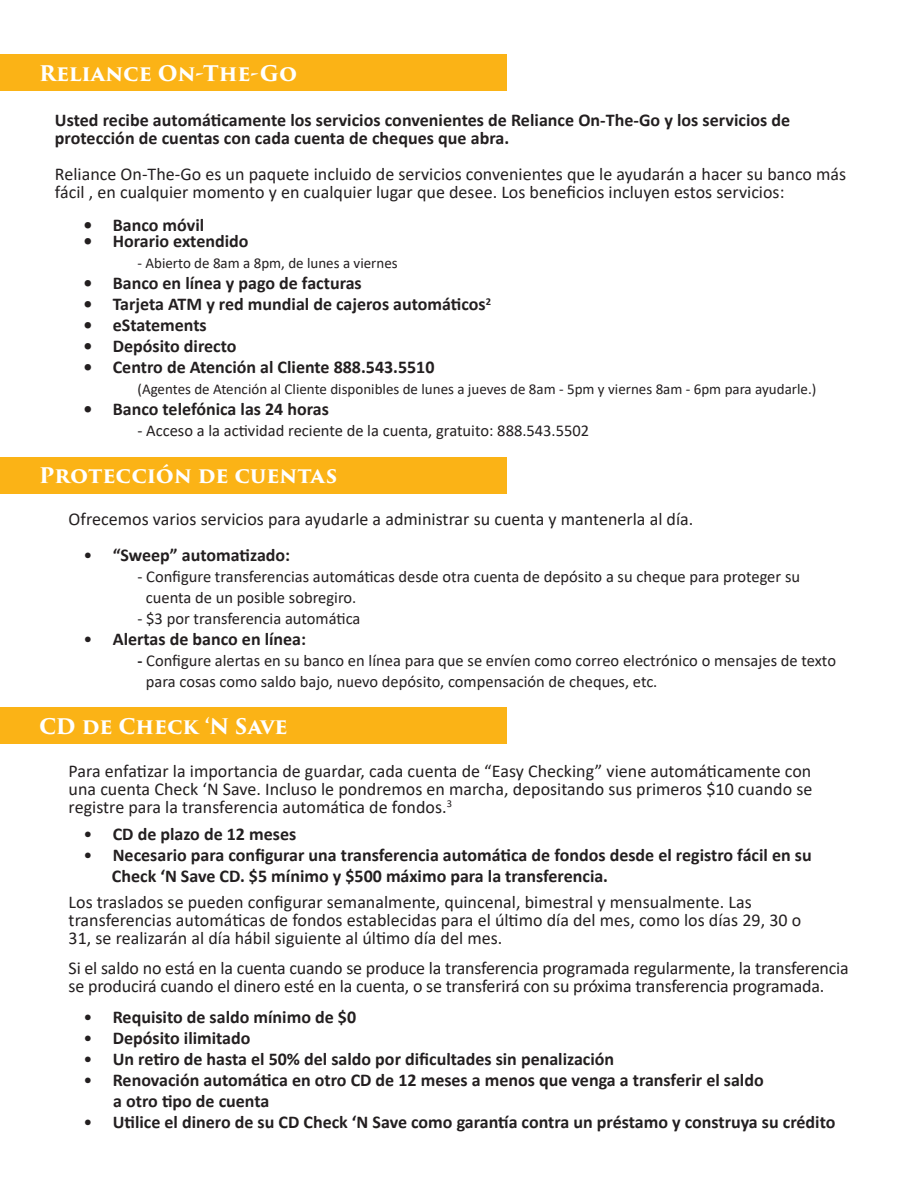
<style>
.page{position:relative;width:918px;height:1188px;background:#fff}
.page>*{position:absolute;margin:0;border:0;box-sizing:border-box;transform-origin:0 0}
.t1{font:700 21px "Trajan Pro 3";letter-spacing:-.005em;color:#fff}
.t2{font:18px/18px "Calibri";color:#231f20}
.t3{font:700 18px/21px "Calibri";color:#231f20}
.t4{font:16.5px/21px "Calibri";color:#231f20}
.t5{font:15px "Calibri";color:#231f20}
.s1{font-weight:400}
.s2{font-weight:700}
</style>
<div class="page">
<div style="left:0;top:457px;width:506px;height:36px;background:#fbb316"></div>
<div style="left:0;top:707px;width:506px;height:37px;background:#fbb316"></div>
<div style="left:0;top:54px;width:506px;height:37px;background:#fbb316"></div>
<p class="t1" style="left:39px;top:58px;width:260px">Reliance On-The-Go</p>
<p class="t3" style="left:55px;top:111px;width:737px;line-height:18px">Usted recibe automáticamente los servicios convenientes de Reliance On-The-Go y los servicios de protección de cuentas con cada cuenta de cheques que abra.</p>
<p class="t2" style="left:55px;top:165px;width:793px">Reliance On-The-Go es un paquete incluido de servicios convenientes que le ayudarán a hacer su banco más fácil , en cualquier momento y en cualquier lugar que desee. Los beneficios incluyen estos servicios:</p>
<p class="t3" style="left:83px;top:214px;width:122px">• Banco móvil</p>
<p class="t3" style="left:83px;top:231px;width:167px">• Horario extendido</p>
<p class="t5" style="left:137px;top:253px;width:262px">- Abierto de 8am a 8pm, de lunes a viernes</p>
<p class="t3" style="left:83px;top:273px;width:280px">• Banco en línea y pago de facturas</p>
<p class="t3" style="left:83px;top:294px;width:409px">• Tarjeta ATM y red mundial de cajeros automáticos<sup>2</sup></p>
<p class="t3" style="left:83px;top:315px;width:125px">• eStatements</p>
<p class="t3" style="left:83px;top:336px;width:155px">• Depósito directo</p>
<p class="t3" style="left:83px;top:357px;width:353px">• Centro de Atención al Cliente 888.543.5510</p>
<p class="t5" style="left:137px;top:379px;width:680px">(Agentes de Atención al Cliente disponibles de lunes a jueves de 8am - 5pm y viernes 8am - 6pm para ayudarle.)</p>
<p class="t3" style="left:83px;top:399px;width:247px">• Banco telefónica las 24 horas</p>
<p class="t4" style="left:137px;top:420px;width:453px">- Acceso a la actividad reciente de la cuenta, gratuito: 888.543.5502</p>
<p class="t1" style="left:39px;top:460px;width:300px">Protección de cuentas</p>
<p class="t2" style="left:69px;top:509px;width:626px">Ofrecemos varios servicios para ayudarle a administrar su cuenta y mantenerla al día.</p>
<p class="t3" style="left:83px;top:545px;width:208px"><span class="s1">•</span> “Sweep” automatizado:</p>
<p class="t4" style="left:146px;top:566px;width:656px;text-indent:-8px">- Configure transferencias automáticas desde otra cuenta de depósito a su cheque para proteger su cuenta de un posible sobregiro.</p>
<p class="t4" style="left:137px;top:608px;width:225px">- $3 por transferencia automática</p>
<p class="t3" style="left:83px;top:629px;width:224px"><span class="s1">•</span> Alertas de banco en línea:</p>
<p class="t4" style="left:146px;top:650px;width:692px;text-indent:-8px"><span class="s2">-</span> Configure alertas en su banco en línea para que se envíen como correo electrónico o mensajes de texto para cosas como saldo bajo, nuevo depósito, compensación de cheques, etc.</p>
<p class="t1" style="left:39px;top:711px;width:250px">CD de Check ‘N Save</p>
<p class="t2" style="left:69px;top:761px;width:745px;text-align:justify">Para enfatizar la importancia de guardar, cada cuenta de “Easy Checking” viene automáticamente con una cuenta Check ‘N Save. Incluso le pondremos en marcha, depositando sus primeros $10 cuando se registre para la transferencia automática de fondos.<sup>3</sup></p>
<p class="t3" style="left:83px;top:823px;width:214px"><span class="s1">•</span> CD de plazo de 12 meses</p>
<p class="t3" style="left:112px;top:844px;width:701px;text-indent:-28px"><span class="s1">•</span> Necesario para configurar una transferencia automática de fondos desde el registro fácil en su<br>Check ‘N Save CD. $5 mínimo y $500 máximo para la transferencia.</p>
<p class="t2" style="left:69px;top:893px;width:734px">Los traslados se pueden configurar semanalmente, quincenal, bimestral y mensualmente. Las transferencias automáticas de fondos establecidas para el último día del mes, como los días 29, 30 o<br>31, se realizarán al día hábil siguiente al último día del mes.</p>
<p class="t2" style="left:69px;top:958px;width:782px">Si el saldo no está en la cuenta cuando se produce la transferencia programada regularmente, la transferencia se producirá cuando el dinero esté en la cuenta, o se transferirá con su próxima transferencia programada.</p>
<p class="t3" style="left:83px;top:1006px;width:274px"><span class="s1">•</span> Requisito de saldo mínimo de $0</p>
<p class="t3" style="left:83px;top:1027px;width:169px"><span class="s1">•</span> Depósito ilimitado</p>
<p class="t3" style="left:83px;top:1048px;width:532px"><span class="s1">•</span> Un retiro de hasta el 50% del saldo por dificultades sin penalización</p>
<p class="t3" style="left:113px;top:1069px;width:652px;text-indent:-30px"><span class="s1">•</span> Renovación automática en otro CD de 12 meses a menos que venga a transferir el saldo a otro tipo de cuenta</p>
<p class="t3" style="left:83px;top:1111px;width:754px"><span class="s1">•</span> Utilice el dinero de su CD Check ‘N Save como garantía contra un préstamo y construya su crédito</p>
</div>
